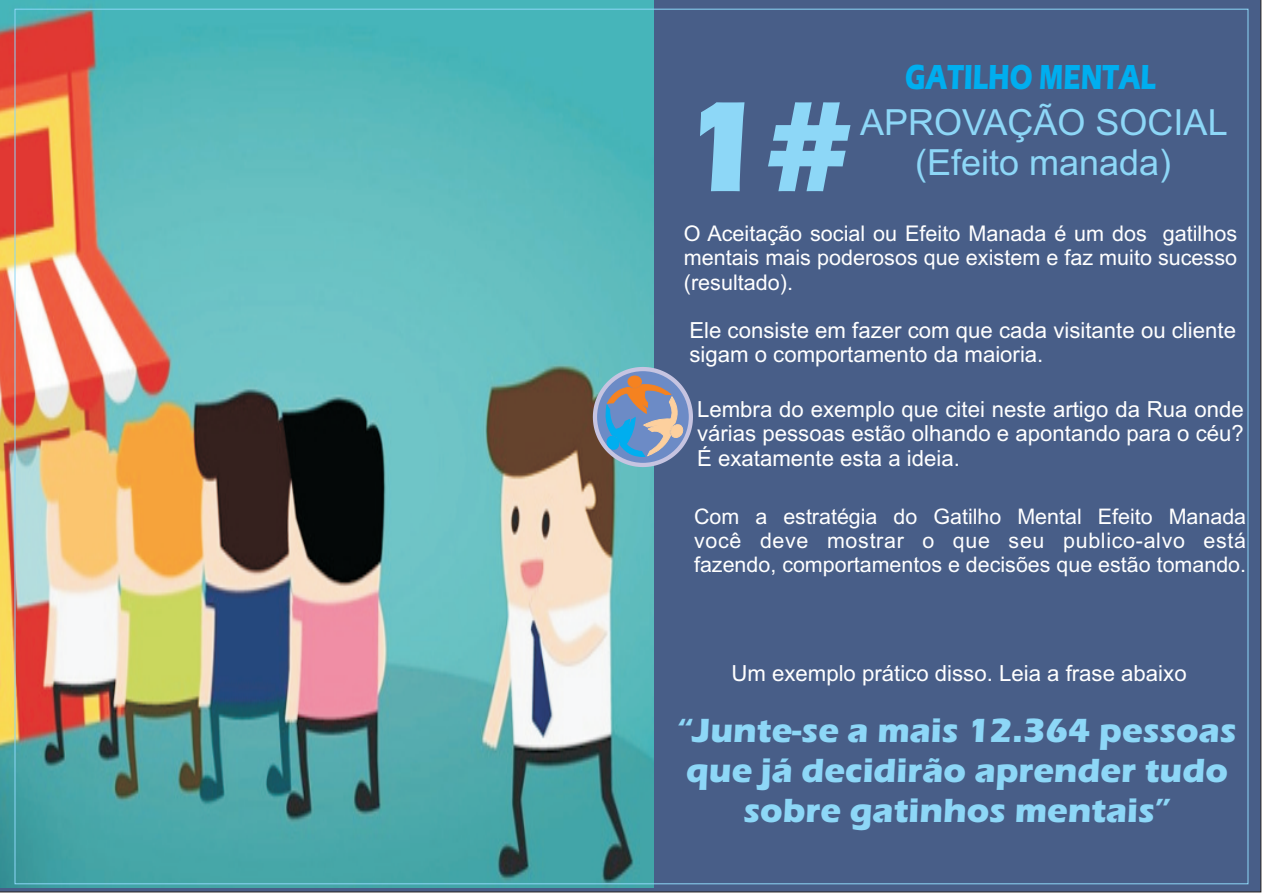
<style>
.page{position:relative;width:1263px;height:893px;background:#fff}
.page>*{position:absolute;margin:0;border:0;box-sizing:border-box;transform-origin:0 0}
.t1{font:700 133.35px "Eras ITC";color:#8dd7f7}
.t2{font:36px/40.2px "Arial";color:#8dd7f7;text-align:center}
.t3{font:700 36px "Eras ITC";color:#00aeef;scale:.73 1}
.t4{font:700 34.8px/39.8px "Eras ITC";color:#8dd7f7;text-align:center}
.t5{font:22.2px/24.8px "Arial";color:#fff}
.t6{font:21.6px/24.2px "Arial";color:#fff;text-align:justify}
.t7{font:21.45px/24px "Arial";color:#fff;text-align:justify}
</style>
<div class="page">
<div style="left:0;top:0;width:1261px;height:892px;background:#485e88"></div>
<img style="left:0;top:0;width:653px;height:888px">
<svg style="left:593px;top:367px;width:100px;height:100px"></svg>
<h1 class="t1" style="left:678px;top:98px;width:175px">1#</h1>
<h2 class="t3" style="left:905px;top:64px;width:345px">GATILHO MENTAL</h2>
<h2 class="t2" style="left:860px;top:106px;width:369px">APROVAÇÃO SOCIAL (Efeito manada)</h2>
<p class="t6" style="left:684px;top:224px;width:555px">O Aceitação social ou Efeito Manada é um dos gatilhos mentais mais poderosos que existem e faz muito sucesso (resultado).</p>
<p class="t5" style="left:689px;top:319px;width:548px">Ele consiste em fazer com que cada visitante ou cliente sigam o comportamento da maioria.</p>
<p class="t5" style="left:697px;top:398px;width:548px;text-align:justify">Lembra do exemplo que citei neste artigo da Rua onde várias pessoas estão olhando e apontando para o céu?<br>É exatamente esta a ideia.</p>
<p class="t7" style="left:694px;top:506px;width:554px">Com a estratégia do Gatilho Mental Efeito Manada você deve mostrar o que seu publico-alvo está fazendo, comportamentos e decisões que estão tomando.</p>
<p class="t5" style="left:731px;top:663px;width:457px">Um exemplo prático disso. Leia a frase abaixo</p>
<h3 class="t4" style="left:677px;top:714px;width:561px">“Junte-se a mais 12.364 pessoas que já decidirão aprender tudo sobre gatinhos mentais”</h3>
</div>
